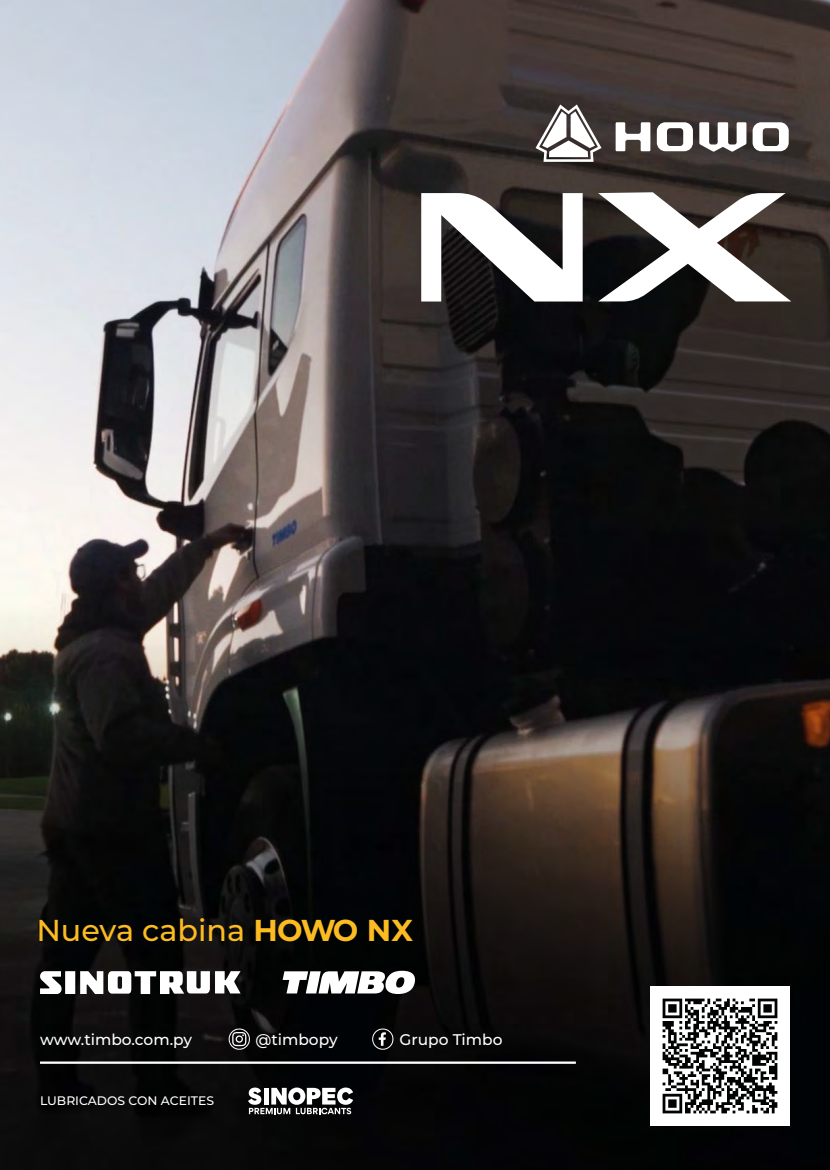
<style>
.page{position:relative;width:830px;height:1170px;background:#fff}
.page>*{position:absolute;margin:0;border:0;box-sizing:border-box;transform-origin:0 0}
.t1{font:500 30.15px "Montserrat";color:#fbbb21}
.t2{font:500 15.45px "Montserrat";color:#fff}
.t3{font:500 12.3px "Montserrat";color:#fff}
.s1{font-weight:700}
</style>
<div class="page">
<img style="left:0;top:0;width:829px;height:1169px">
<svg style="left:248px;top:1087px;width:105px;height:27px"></svg>
<hr style="left:40px;top:1061px;width:535px;height:2px;background:#fff">
<svg style="left:228px;top:1028px;width:22px;height:21px"></svg>
<svg style="left:372px;top:1028px;width:21px;height:21px"></svg>
<svg style="left:39px;top:971px;width:201px;height:22px"></svg>
<svg style="left:282px;top:970px;width:133px;height:23px"></svg>
<img style="left:650px;top:986px;width:138px;height:138px">
<svg style="left:421px;top:193px;width:161px;height:108px"></svg>
<svg style="left:598px;top:192px;width:193px;height:109px"></svg>
<svg style="left:535px;top:104px;width:66px;height:58px"></svg>
<svg style="left:615px;top:122px;width:35px;height:29px"></svg>
<svg style="left:656px;top:122px;width:36px;height:29px"></svg>
<svg style="left:752px;top:122px;width:36px;height:29px"></svg>
<svg style="left:699px;top:122px;width:47px;height:30px"></svg>
<h1 class="t1" style="left:36px;top:909px;width:378px">Nueva cabina <span class="s1">HOWO NX</span></h1>
<p class="t2" style="left:40px;top:1028px;width:153px">www.timbo.com.py</p>
<p class="t2" style="left:255px;top:1028px;width:84px">@timbopy</p>
<p class="t2" style="left:399px;top:1028px;width:104px">Grupo Timbo</p>
<p class="t3" style="left:40px;top:1092px;width:175px">LUBRICADOS CON ACEITES</p>
</div>
